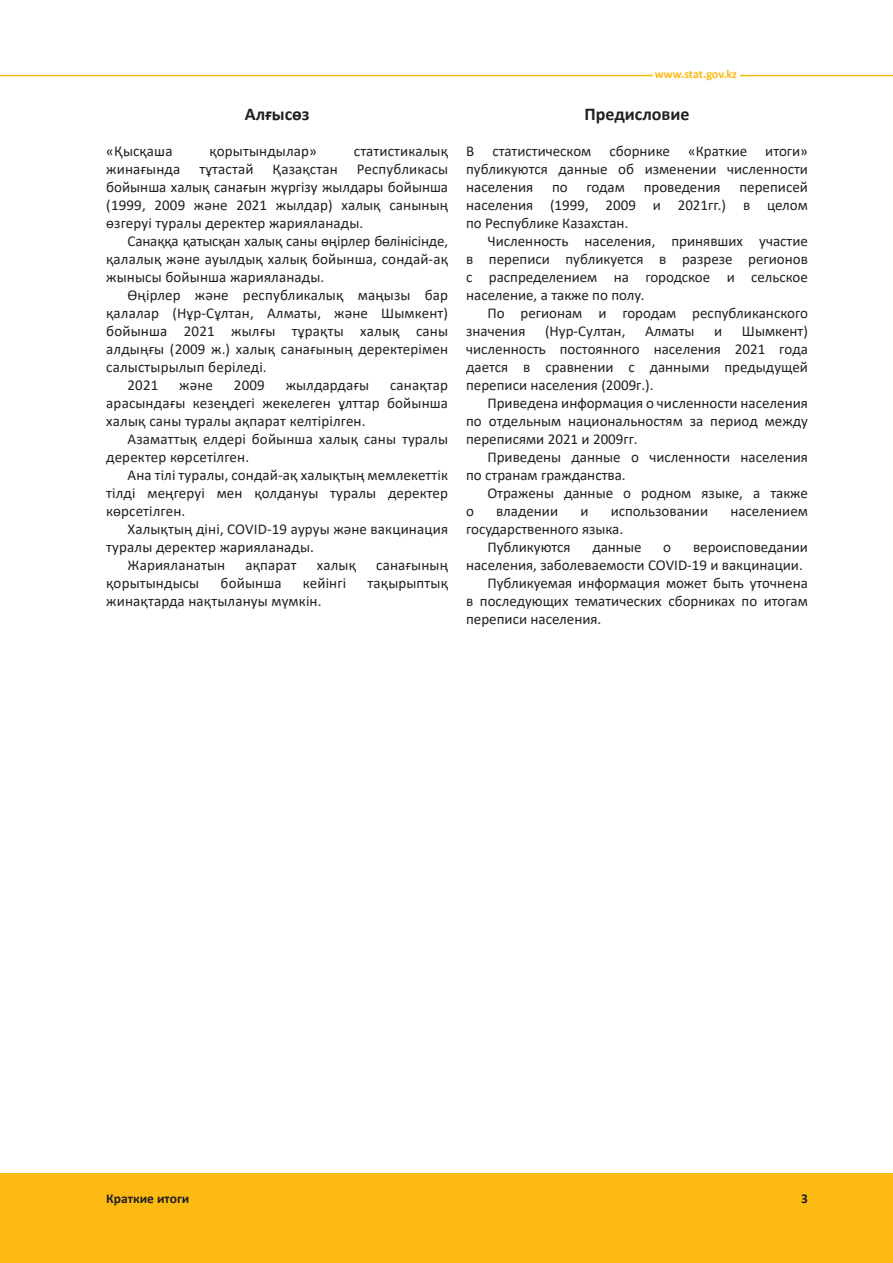
<style>
.page{position:relative;width:893px;height:1263px;background:#fff}
.page>*{position:absolute;margin:0;border:0;box-sizing:border-box;transform-origin:0 0}
.t1{font:700 18px "Calibri";color:#231f20}
.t2{font:15px/18px "Calibri";color:#231f20;text-align:justify}
.t3{font:700 13.5px "Calibri";color:#231f20}
.t4{font:700 12px "Calibri";letter-spacing:-.005em;color:#fcba13}
</style>
<div class="page">
<div style="left:0;top:1174px;width:893px;height:89px;background:#fcba13"></div>
<hr style="left:0;top:75px;width:653px;height:1px;background:#fcba13">
<hr style="left:740px;top:75px;width:153px;height:1px;background:#fcba13">
<p class="t1" style="left:245px;top:101px;width:66px">Алғысөз</p>
<p class="t2" style="left:106px;top:141px;width:68px">«Қысқаша</p>
<p class="t2" style="left:210px;top:141px;width:109px">қорытындылар»</p>
<p class="t2" style="left:354px;top:141px;width:96px">статистикалық</p>
<p class="t2" style="left:106px;top:159px;width:76px">жинағында</p>
<p class="t2" style="left:199px;top:159px;width:56px">тұтастай</p>
<p class="t2" style="left:273px;top:159px;width:67px">Қазақстан</p>
<p class="t2" style="left:106px;top:159px;width:343px;text-indent:250px">Республикасы бойынша халық санағын жүргізу жылдары бойынша (1999, 2009 және 2021 жылдар) халық санының өзгеруі туралы деректер жарияланады.</p>
<p class="t2" style="left:106px;top:231px;width:343px;text-indent:21px">Санаққа қатысқан халық саны өңірлер бөлінісінде, қалалық және ауылдық халық бойынша, сондай-ақ жынысы бойынша жарияланады.</p>
<p class="t2" style="left:128px;top:285px;width:322px">Өңірлер және республикалық маңызы бар</p>
<p class="t2" style="left:106px;top:303px;width:343px">қалалар (Нұр-Сұлтан, Алматы, және Шымкент)</p>
<p class="t2" style="left:106px;top:321px;width:343px">бойынша 2021 жылғы тұрақты халық саны</p>
<p class="t2" style="left:106px;top:339px;width:343px">алдыңғы (2009 ж.) халық санағының деректерімен</p>
<p class="t2" style="left:106px;top:357px;width:162px">салыстырылып беріледі.</p>
<p class="t2" style="left:128px;top:375px;width:32px">2021</p>
<p class="t2" style="left:179px;top:375px;width:35px">және</p>
<p class="t2" style="left:234px;top:375px;width:32px">2009</p>
<p class="t2" style="left:286px;top:375px;width:85px">жылдардағы</p>
<p class="t2" style="left:106px;top:375px;width:343px;text-indent:284px">санақтар арасындағы кезеңдегі жекелеген ұлттар бойынша халық саны туралы ақпарат келтірілген.</p>
<p class="t2" style="left:106px;top:429px;width:343px;text-indent:21px">Азаматтық елдері бойынша халық саны туралы деректер көрсетілген.</p>
<p class="t2" style="left:106px;top:465px;width:343px;text-indent:21px">Ана тілі туралы, сондай-ақ халықтың мемлекеттік тілді меңгеруі мен қолдануы туралы деректер көрсетілген.</p>
<p class="t2" style="left:128px;top:519px;width:322px">Халықтың діні, COVID-19 ауруы және вакцинация</p>
<p class="t2" style="left:106px;top:537px;width:209px">туралы деректер жарияланады.</p>
<p class="t2" style="left:128px;top:555px;width:99px">Жарияланатын</p>
<p class="t2" style="left:245px;top:555px;width:53px">ақпарат</p>
<p class="t2" style="left:317px;top:555px;width:41px">халық</p>
<p class="t2" style="left:376px;top:555px;width:73px">санағының</p>
<p class="t2" style="left:106px;top:573px;width:94px">қорытындысы</p>
<p class="t2" style="left:221px;top:573px;width:63px">бойынша</p>
<p class="t2" style="left:303px;top:573px;width:45px">кейінгі</p>
<p class="t2" style="left:367px;top:573px;width:82px">тақырыптық</p>
<p class="t2" style="left:106px;top:591px;width:217px">жинақтарда нақтылануы мүмкін.</p>
<p class="t4" style="left:655px;top:66px;width:84px">www.stat.gov.kz</p>
<p class="t1" style="left:585px;top:101px;width:106px">Предисловие</p>
<p class="t2" style="left:466px;top:141px;width:343px">В статистическом сборнике «Краткие итоги» публикуются данные об изменении численности населения</p>
<p class="t2" style="left:466px;top:177px;width:343px;text-indent:273px">переписей населения (1999, 2009 и 2021гг.) в целом по Республике Казахстан.</p>
<p class="t2" style="left:466px;top:231px;width:343px;text-indent:21px">Численность населения, принявших участие в переписи публикуется в разрезе регионов с распределением на городское и сельское население, а также по полу.</p>
<p class="t2" style="left:466px;top:303px;width:343px;text-indent:21px">По регионам и городам республиканского значения</p>
<p class="t2" style="left:552px;top:177px;width:17px">по</p>
<p class="t2" style="left:587px;top:177px;width:40px">годам</p>
<p class="t2" style="left:644px;top:177px;width:78px">проведения</p>
<p class="t2" style="left:466px;top:321px;width:343px;text-indent:276px">Шымкент) численность постоянного населения 2021 года дается в сравнении с данными предыдущей переписи населения (2009г.).</p>
<p class="t2" style="left:466px;top:393px;width:343px;text-indent:21px">Приведена информация о численности населения по отдельным национальностям за период между переписями 2021 и 2009гг.</p>
<p class="t2" style="left:466px;top:447px;width:343px;text-indent:21px">Приведены данные о численности населения по странам гражданства.</p>
<p class="t2" style="left:487px;top:483px;width:322px">Отражены данные о родном языке, а также</p>
<p class="t2" style="left:466px;top:501px;width:9px">о</p>
<p class="t2" style="left:496px;top:501px;width:63px">владении</p>
<p class="t2" style="left:580px;top:501px;width:10px">и</p>
<p class="t2" style="left:611px;top:501px;width:99px">использовании</p>
<p class="t2" style="left:730px;top:501px;width:79px">населением</p>
<p class="t2" style="left:487px;top:519px;width:137px;text-indent:-21px">государственного языка.<br>Публикуются</p>
<p class="t2" style="left:545px;top:321px;width:82px">(Нур-Султан,</p>
<p class="t2" style="left:645px;top:321px;width:51px">Алматы</p>
<p class="t2" style="left:714px;top:321px;width:10px">и</p>
<p class="t2" style="left:592px;top:537px;width:51px">данные</p>
<p class="t2" style="left:663px;top:537px;width:9px">о</p>
<p class="t2" style="left:693px;top:537px;width:116px">вероисповедании</p>
<p class="t2" style="left:466px;top:555px;width:338px">населения, заболеваемости COVID-19 и вакцинации.</p>
<p class="t2" style="left:487px;top:573px;width:322px">Публикуемая информация может быть уточнена</p>
<p class="t2" style="left:466px;top:591px;width:343px">в последующих тематических сборниках по итогам</p>
<p class="t2" style="left:466px;top:609px;width:137px">переписи населения.</p>
<p class="t3" style="left:106px;top:1189px;width:84px">Краткие итоги</p>
<p class="t3" style="left:801px;top:1189px;width:8px">3</p>
</div>
